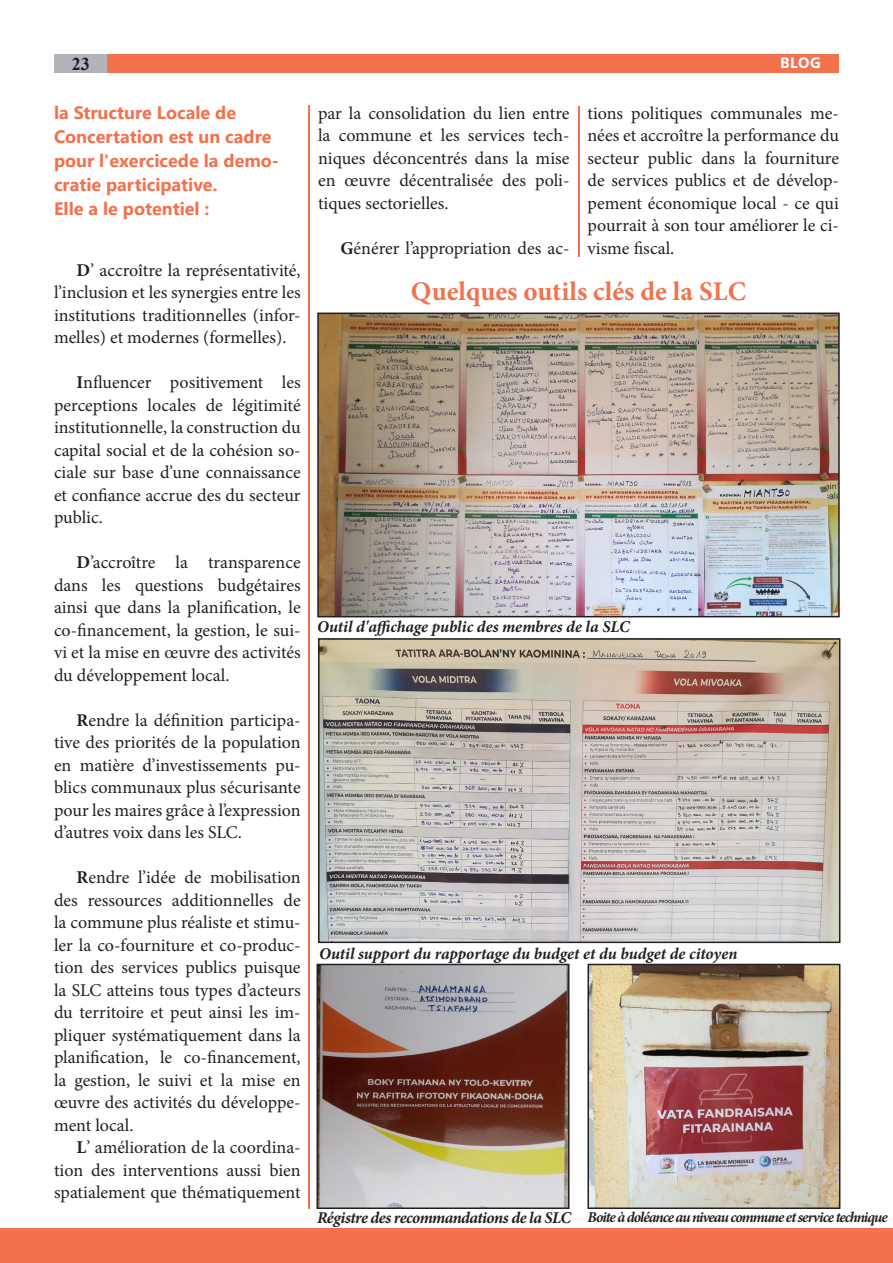
<style>
.page{position:relative;width:893px;height:1263px;background:#fff}
.page>*{position:absolute;margin:0;border:0;box-sizing:border-box;transform-origin:0 0}
.t1{font:700 27px "Minion Pro";color:#f3714d}
.t2{font:18px/22.5px "Minion Pro";color:#231f20;text-align:justify}
.t3{font:700 18px/24px "Segoe UI";color:#f3714d}
.t4{font:700 18px "Times New Roman";color:#231f20}
.t5{font:italic 700 16.5px "Minion Pro";letter-spacing:-.005em;color:#231f20}
.t6{font:italic 700 16.5px "Minion Pro";letter-spacing:-.03em;color:#231f20}
.t7{font:italic 700 15px "Minion Pro";letter-spacing:-.065em;color:#231f20}
.t8{font:700 15px "Segoe UI";color:#fff}
.s1{font-weight:700}
</style>
<div class="page">
<img style="left:590px;top:967px;width:247px;height:239px">
<div style="left:587px;top:964px;width:253px;height:245px;border:2px solid #231f20"></div>
<img style="left:320px;top:316px;width:517px;height:298px">
<div style="left:317px;top:313px;width:523px;height:304px;border:2px solid #231f20"></div>
<div style="left:107px;top:54px;width:732px;height:19px;background:#f3714d"></div>
<div style="left:54px;top:54px;width:53px;height:19px;background:#b2b4bb"></div>
<hr style="left:309px;top:106px;width:1px;height:1103px;background:#f3714d">
<hr style="left:578px;top:106px;width:1px;height:151px;background:#f3714d">
<div style="left:0;top:1229px;width:893px;height:34px;background:#f3714d"></div>
<img style="left:321px;top:641px;width:516px;height:299px">
<div style="left:318px;top:638px;width:522px;height:305px;border:2px solid #231f20"></div>
<img style="left:319px;top:967px;width:247px;height:239px">
<div style="left:316px;top:964px;width:253px;height:245px;border:2px solid #231f20"></div>
<p class="t4" style="left:72px;top:51px;width:19px">23</p>
<p class="t8" style="left:780px;top:51px;width:42px">BLOG</p>
<p class="t2" style="left:318px;top:102px;width:253px">par la consolidation du lien entre la commune et les services tech&shy;niques déconcentrés dans la mise en œuvre décentralisée des poli&shy;tiques sectorielles.</p>
<p class="t2" style="left:340px;top:237px;width:230px"><span class="s1">G</span>énérer l’appropriation des ac-</p>
<p class="t3" style="left:54px;top:100px;width:227px">la Structure Locale de<br>Concertation est un cadre pour l'exercicede la demo&shy;cratie participative.</p>
<p class="t3" style="left:54px;top:196px;width:157px">Elle a le potentiel :</p>
<p class="t2" style="left:587px;top:102px;width:253px">tions politiques communales me&shy;nées et accroître la performance du secteur public dans la fourniture de services publics et de dévelop&shy;pement économique local - ce qui pourrait à son tour améliorer le ci&shy;visme fiscal.</p>
<p class="t2" style="left:54px;top:259px;width:248px;text-indent:22px"><span class="s1">D</span>’ accroître la représentativité, l’inclusion et les synergies entre les institutions traditionnelles (infor&shy;melles) et modernes (formelles).</p>
<p class="t2" style="left:54px;top:371px;width:248px;text-indent:22px"><span class="s1">I</span>nfluencer positivement les perceptions locales de légitimité institutionnelle, la construction du capital social et de la cohésion so&shy;ciale sur base d’une connaissance et confiance accrue des du secteur public.</p>
<p class="t2" style="left:54px;top:551px;width:248px;text-indent:22px"><span class="s1">D</span>’accroître la transparence dans les questions budgétaires ainsi que dans la planification, le co-financement, la gestion, le sui&shy;vi et la mise en œuvre des activités du développement local.</p>
<p class="t2" style="left:54px;top:709px;width:248px;text-indent:22px"><span class="s1">R</span>endre la définition participa&shy;tive des priorités de la population en matière d’investissements pu&shy;blics communaux plus sécurisante pour les maires grâce à l’expression d’autres voix dans les SLC.</p>
<p class="t2" style="left:54px;top:866px;width:248px;text-indent:22px"><span class="s1">R</span>endre l’idée de mobilisation des ressources additionnelles de la commune plus réaliste et stimu&shy;ler la co-fourniture et co-produc&shy;tion des services publics puisque la SLC atteins tous types d’acteurs du territoire et peut ainsi les im&shy;pliquer systématiquement dans la planification, le co-financement, la gestion, le suivi et la mise en œuvre des activités du développe&shy;ment local.</p>
<p class="t2" style="left:54px;top:1136px;width:248px;text-indent:22px"><span class="s1">L</span>’ amélioration de la coordina&shy;tion des interventions aussi bien spatialement que thématiquement</p>
<p class="t1" style="left:411px;top:272px;width:337px">Quelques outils clés de la SLC</p>
<p class="t5" style="left:317px;top:615px;width:314px">Outil d'affichage public des membres de la SLC</p>
<p class="t5" style="left:319px;top:942px;width:420px">Outil support du rapportage du budget et du budget de citoyen</p>
<p class="t6" style="left:317px;top:1206px;width:256px">Régistre des recommandations de la SLC</p>
<p class="t7" style="left:587px;top:1206px;width:302px">Boite à doléance au niveau commune et service technique</p>
</div>
